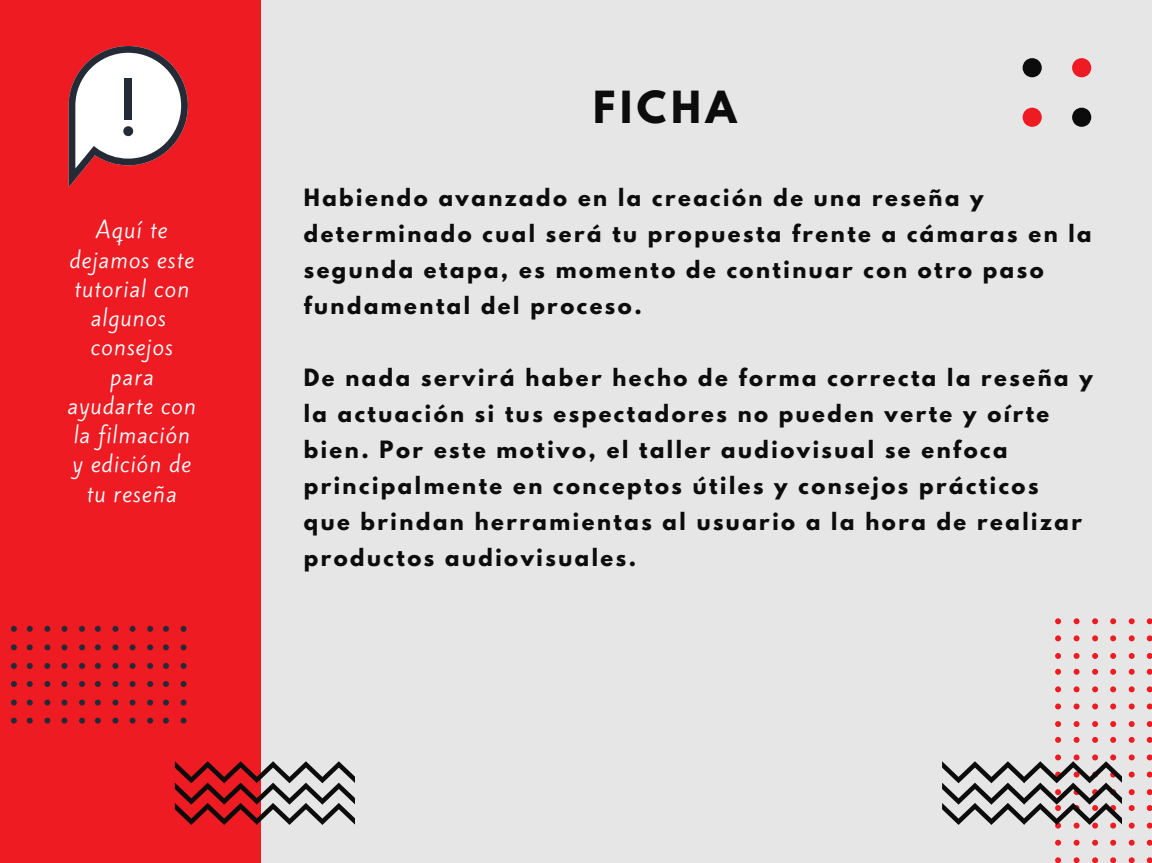
<style>
.page{position:relative;width:1152px;height:863px;background:#fff}
.page>*{position:absolute;margin:0;border:0;box-sizing:border-box;transform-origin:0 0}
.t1{font:700 39.15px "League Spartan";letter-spacing:.12em;color:#0c0c0c}
.t2{font:700 21.15px/36px "League Spartan";letter-spacing:.12em;color:#0c0c0c}
.t3{font:21.15px/29.2px "Kite One";letter-spacing:.045em;color:#fff;text-align:center}
</style>
<div class="page">
<div style="left:0;top:0;width:1152px;height:862px;background:#e6e6e6"></div>
<div style="left:0;top:0;width:261px;height:862px;background:#ee1b23"></div>
<svg style="left:1129px;top:789px;width:6px;height:6px"></svg>
<svg style="left:1147px;top:789px;width:5px;height:6px"></svg>
<svg style="left:1129px;top:771px;width:6px;height:6px"></svg>
<svg style="left:1147px;top:771px;width:5px;height:6px"></svg>
<svg style="left:1129px;top:754px;width:6px;height:6px"></svg>
<svg style="left:1147px;top:754px;width:5px;height:6px"></svg>
<svg style="left:1055px;top:736px;width:6px;height:6px"></svg>
<svg style="left:1074px;top:736px;width:6px;height:6px"></svg>
<svg style="left:1092px;top:736px;width:6px;height:6px"></svg>
<svg style="left:1110px;top:736px;width:6px;height:6px"></svg>
<svg style="left:1129px;top:736px;width:6px;height:6px"></svg>
<svg style="left:1147px;top:736px;width:5px;height:6px"></svg>
<svg style="left:1055px;top:721px;width:6px;height:6px"></svg>
<svg style="left:1074px;top:721px;width:6px;height:6px"></svg>
<svg style="left:1092px;top:721px;width:6px;height:6px"></svg>
<svg style="left:1110px;top:721px;width:6px;height:6px"></svg>
<svg style="left:1129px;top:721px;width:6px;height:6px"></svg>
<svg style="left:1147px;top:721px;width:5px;height:6px"></svg>
<svg style="left:1055px;top:703px;width:6px;height:6px"></svg>
<svg style="left:1074px;top:703px;width:6px;height:6px"></svg>
<svg style="left:1092px;top:703px;width:6px;height:6px"></svg>
<svg style="left:1110px;top:703px;width:6px;height:6px"></svg>
<svg style="left:1129px;top:703px;width:6px;height:6px"></svg>
<svg style="left:1147px;top:703px;width:5px;height:6px"></svg>
<svg style="left:1055px;top:686px;width:6px;height:6px"></svg>
<svg style="left:1074px;top:686px;width:6px;height:6px"></svg>
<svg style="left:1092px;top:686px;width:6px;height:6px"></svg>
<svg style="left:1110px;top:686px;width:6px;height:6px"></svg>
<svg style="left:1129px;top:686px;width:6px;height:6px"></svg>
<svg style="left:1147px;top:686px;width:5px;height:6px"></svg>
<svg style="left:1055px;top:668px;width:6px;height:6px"></svg>
<svg style="left:1074px;top:668px;width:6px;height:6px"></svg>
<svg style="left:1092px;top:668px;width:6px;height:6px"></svg>
<svg style="left:1110px;top:668px;width:6px;height:6px"></svg>
<svg style="left:1129px;top:668px;width:6px;height:6px"></svg>
<svg style="left:1147px;top:668px;width:5px;height:6px"></svg>
<svg style="left:1055px;top:653px;width:6px;height:6px"></svg>
<svg style="left:1074px;top:653px;width:6px;height:6px"></svg>
<svg style="left:1092px;top:653px;width:6px;height:6px"></svg>
<svg style="left:1110px;top:653px;width:6px;height:6px"></svg>
<svg style="left:1129px;top:653px;width:6px;height:6px"></svg>
<svg style="left:1147px;top:653px;width:5px;height:6px"></svg>
<svg style="left:1055px;top:635px;width:6px;height:6px"></svg>
<svg style="left:1074px;top:635px;width:6px;height:6px"></svg>
<svg style="left:1092px;top:635px;width:6px;height:6px"></svg>
<svg style="left:1110px;top:635px;width:6px;height:6px"></svg>
<svg style="left:1129px;top:635px;width:6px;height:6px"></svg>
<svg style="left:1147px;top:635px;width:5px;height:6px"></svg>
<svg style="left:1055px;top:618px;width:6px;height:6px"></svg>
<svg style="left:1074px;top:618px;width:6px;height:6px"></svg>
<svg style="left:1092px;top:618px;width:6px;height:6px"></svg>
<svg style="left:1110px;top:618px;width:6px;height:6px"></svg>
<svg style="left:1129px;top:618px;width:6px;height:6px"></svg>
<svg style="left:1147px;top:618px;width:5px;height:6px"></svg>
<svg style="left:1055px;top:857px;width:6px;height:5px"></svg>
<svg style="left:1074px;top:857px;width:6px;height:5px"></svg>
<svg style="left:1092px;top:857px;width:6px;height:5px"></svg>
<svg style="left:1110px;top:857px;width:6px;height:5px"></svg>
<svg style="left:1129px;top:857px;width:6px;height:5px"></svg>
<svg style="left:1147px;top:857px;width:5px;height:5px"></svg>
<svg style="left:1055px;top:839px;width:6px;height:6px"></svg>
<svg style="left:1074px;top:839px;width:6px;height:6px"></svg>
<svg style="left:1092px;top:839px;width:6px;height:6px"></svg>
<svg style="left:1110px;top:839px;width:6px;height:6px"></svg>
<svg style="left:1129px;top:839px;width:6px;height:6px"></svg>
<svg style="left:1147px;top:839px;width:5px;height:6px"></svg>
<svg style="left:1129px;top:822px;width:6px;height:6px"></svg>
<svg style="left:1147px;top:822px;width:5px;height:6px"></svg>
<svg style="left:1129px;top:805px;width:6px;height:6px"></svg>
<svg style="left:1147px;top:805px;width:5px;height:6px"></svg>
<svg style="left:27px;top:626px;width:6px;height:5px"></svg>
<svg style="left:27px;top:644px;width:6px;height:6px"></svg>
<svg style="left:27px;top:663px;width:6px;height:6px"></svg>
<svg style="left:27px;top:681px;width:6px;height:6px"></svg>
<svg style="left:27px;top:699px;width:6px;height:6px"></svg>
<svg style="left:27px;top:717px;width:6px;height:6px"></svg>
<svg style="left:44px;top:626px;width:6px;height:5px"></svg>
<svg style="left:44px;top:644px;width:6px;height:6px"></svg>
<svg style="left:44px;top:663px;width:6px;height:6px"></svg>
<svg style="left:44px;top:681px;width:6px;height:6px"></svg>
<svg style="left:44px;top:699px;width:6px;height:6px"></svg>
<svg style="left:44px;top:717px;width:6px;height:6px"></svg>
<svg style="left:62px;top:626px;width:5px;height:5px"></svg>
<svg style="left:62px;top:644px;width:5px;height:6px"></svg>
<svg style="left:62px;top:663px;width:5px;height:6px"></svg>
<svg style="left:62px;top:681px;width:5px;height:6px"></svg>
<svg style="left:62px;top:699px;width:5px;height:6px"></svg>
<svg style="left:62px;top:717px;width:5px;height:6px"></svg>
<svg style="left:79px;top:626px;width:6px;height:5px"></svg>
<svg style="left:79px;top:644px;width:6px;height:6px"></svg>
<svg style="left:79px;top:663px;width:6px;height:6px"></svg>
<svg style="left:79px;top:681px;width:6px;height:6px"></svg>
<svg style="left:79px;top:699px;width:6px;height:6px"></svg>
<svg style="left:79px;top:717px;width:6px;height:6px"></svg>
<svg style="left:95px;top:626px;width:6px;height:5px"></svg>
<svg style="left:95px;top:644px;width:6px;height:6px"></svg>
<svg style="left:95px;top:663px;width:6px;height:6px"></svg>
<svg style="left:95px;top:681px;width:6px;height:6px"></svg>
<svg style="left:95px;top:699px;width:6px;height:6px"></svg>
<svg style="left:95px;top:717px;width:6px;height:6px"></svg>
<svg style="left:112px;top:626px;width:6px;height:5px"></svg>
<svg style="left:112px;top:644px;width:6px;height:6px"></svg>
<svg style="left:112px;top:663px;width:6px;height:6px"></svg>
<svg style="left:112px;top:681px;width:6px;height:6px"></svg>
<svg style="left:112px;top:699px;width:6px;height:6px"></svg>
<svg style="left:112px;top:717px;width:6px;height:6px"></svg>
<svg style="left:130px;top:626px;width:6px;height:5px"></svg>
<svg style="left:130px;top:644px;width:6px;height:6px"></svg>
<svg style="left:130px;top:663px;width:6px;height:6px"></svg>
<svg style="left:130px;top:681px;width:6px;height:6px"></svg>
<svg style="left:130px;top:699px;width:6px;height:6px"></svg>
<svg style="left:130px;top:717px;width:6px;height:6px"></svg>
<svg style="left:147px;top:626px;width:6px;height:5px"></svg>
<svg style="left:147px;top:644px;width:6px;height:6px"></svg>
<svg style="left:147px;top:663px;width:6px;height:6px"></svg>
<svg style="left:147px;top:681px;width:6px;height:6px"></svg>
<svg style="left:147px;top:699px;width:6px;height:6px"></svg>
<svg style="left:147px;top:717px;width:6px;height:6px"></svg>
<svg style="left:163px;top:626px;width:6px;height:5px"></svg>
<svg style="left:163px;top:644px;width:6px;height:6px"></svg>
<svg style="left:163px;top:663px;width:6px;height:6px"></svg>
<svg style="left:163px;top:681px;width:6px;height:6px"></svg>
<svg style="left:163px;top:699px;width:6px;height:6px"></svg>
<svg style="left:163px;top:717px;width:6px;height:6px"></svg>
<svg style="left:181px;top:626px;width:6px;height:5px"></svg>
<svg style="left:181px;top:644px;width:6px;height:6px"></svg>
<svg style="left:181px;top:663px;width:6px;height:6px"></svg>
<svg style="left:181px;top:681px;width:6px;height:6px"></svg>
<svg style="left:181px;top:699px;width:6px;height:6px"></svg>
<svg style="left:181px;top:717px;width:6px;height:6px"></svg>
<svg style="left:11px;top:626px;width:6px;height:5px"></svg>
<svg style="left:11px;top:644px;width:6px;height:6px"></svg>
<svg style="left:11px;top:663px;width:6px;height:6px"></svg>
<svg style="left:11px;top:681px;width:6px;height:6px"></svg>
<svg style="left:11px;top:699px;width:6px;height:6px"></svg>
<svg style="left:11px;top:717px;width:6px;height:6px"></svg>
<svg style="left:69px;top:46px;width:119px;height:141px"></svg>
<svg style="left:1023px;top:58px;width:19px;height:19px"></svg>
<svg style="left:1023px;top:108px;width:19px;height:19px"></svg>
<svg style="left:1072px;top:108px;width:19px;height:19px"></svg>
<svg style="left:1072px;top:58px;width:19px;height:19px"></svg>
<svg style="left:942px;top:754px;width:180px;height:74px"></svg>
<svg style="left:175px;top:761px;width:179px;height:63px"></svg>
<p class="t3" style="left:68px;top:216px;width:130px">Aquí te dejamos este tutorial con algunos consejos para ayudarte con la filmación y edición de tu reseña</p>
<h1 class="t1" style="left:593px;top:88px;width:145px">FICHA</h1>
<p class="t2" style="left:304px;top:182px;width:790px">Habiendo avanzado en la creación de una reseña y determinado cual será tu propuesta frente a cámaras en la segunda etapa, es momento de continuar con otro paso fundamental del proceso.</p>
<p class="t2" style="left:304px;top:362px;width:791px">De nada servirá haber hecho de forma correcta la reseña y la actuación si tus espectadores no pueden verte y oírte bien. Por este motivo, el taller audiovisual se enfoca principalmente en conceptos útiles y consejos prácticos<br>que brindan herramientas al usuario a la hora de realizar productos audiovisuales.</p>
</div>
